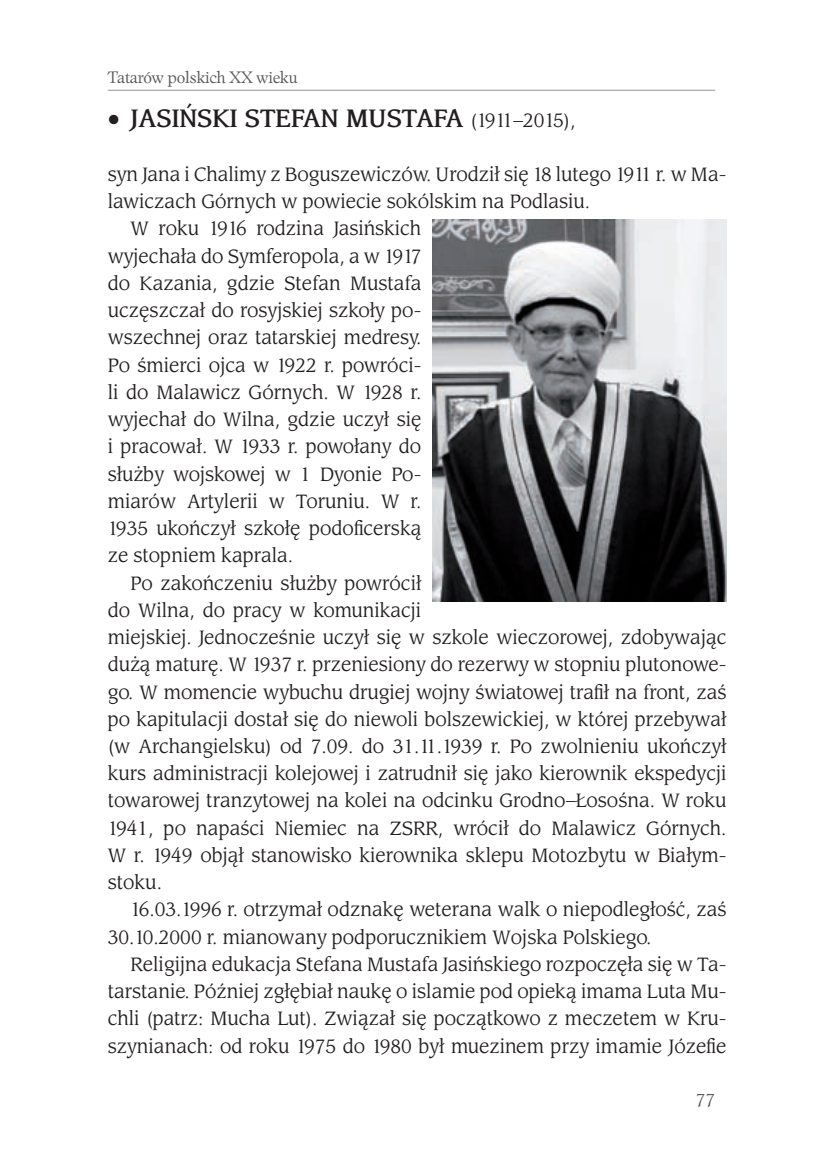
<style>
.page{position:relative;width:823px;height:1163px;background:#fff}
.page>*{position:absolute;margin:0;border:0;box-sizing:border-box;transform-origin:0 0}
.t1{font:700 26px "EFN Haggar";color:#231f20}
.t2{font:20px "EFN Haggar";color:#231f20}
.t3{font:18px "EFN Haggar";color:#57585a}
.t4{font:16px "EFN Nissan";letter-spacing:-.01em;color:#57585a}
.s1{font-weight:400;font-size:20px}
</style>
<div class="page">
<hr style="left:108px;top:90px;width:606px;height:1px;background:#939598">
<img style="left:432px;top:220px;width:294px;height:381px">
<p class="t4" style="left:108px;top:68px;width:191px">Tatarów polskich XX wieku</p>
<h1 class="t1" style="left:108px;top:102px;width:469px">• JASIÑSKI STEFAN MUSTAFA <span class="s1">(1911–2015),</span></h1>
<p class="t2" style="left:108px;top:163px;width:619px">syn Jana i Chalimy z Boguszewiczów. Urodzi³ siê 18 lutego 1911 r. w Ma-</p>
<p class="t2" style="left:108px;top:190px;width:483px">lawiczach Górnych w powiecie sokólskim na Podlasiu.</p>
<p class="t2" style="left:130px;top:217px;width:292px">W roku 1916 rodzina Jasiñskich</p>
<p class="t2" style="left:108px;top:244px;width:315px">wyjecha³a do Symferopola, a w 1917</p>
<p class="t2" style="left:108px;top:272px;width:315px">do Kazania, gdzie Stefan Mustafa</p>
<p class="t2" style="left:108px;top:299px;width:315px">uczêszcza³ do rosyjskiej szko³y po-</p>
<p class="t2" style="left:108px;top:326px;width:315px">wszechnej oraz tatarskiej medresy.</p>
<p class="t2" style="left:108px;top:353px;width:315px">Po śmierci ojca w 1922 r. powróci-</p>
<p class="t2" style="left:108px;top:380px;width:315px">li do Malawicz Górnych. W 1928 r.</p>
<p class="t2" style="left:108px;top:408px;width:315px">wyjecha³ do Wilna, gdzie uczy³ siê</p>
<p class="t2" style="left:108px;top:435px;width:315px">i pracowa³. W 1933 r. powo³any do</p>
<p class="t2" style="left:108px;top:462px;width:315px">s³u¿by wojskowej w 1 Dyonie Po-</p>
<p class="t2" style="left:108px;top:489px;width:315px">miarów Artylerii w Toruniu. W r.</p>
<p class="t2" style="left:108px;top:517px;width:315px">1935 ukoñczy³ szko³ê podoficersk¹</p>
<p class="t2" style="left:108px;top:544px;width:187px">ze stopniem kaprala.</p>
<p class="t2" style="left:130px;top:571px;width:292px">Po zakoñczeniu s³u¿by powróci³</p>
<p class="t2" style="left:108px;top:598px;width:315px">do Wilna, do pracy w komunikacji</p>
<p class="t2" style="left:108px;top:625px;width:619px">miejskiej. Jednocześnie uczy³ siê w szkole wieczorowej, zdobywaj¹c</p>
<p class="t2" style="left:108px;top:653px;width:619px">du¿¹ maturê. W 1937 r. przeniesiony do rezerwy w stopniu plutonowe-</p>
<p class="t2" style="left:108px;top:680px;width:619px">go. W momencie wybuchu drugiej wojny światowej trafi³ na front, zaś</p>
<p class="t2" style="left:108px;top:707px;width:619px">po kapitulacji dosta³ siê do niewoli bolszewickiej, w której przebywa³</p>
<p class="t2" style="left:108px;top:734px;width:619px">(w Archangielsku) od 7.09. do 31.11.1939 r. Po zwolnieniu ukoñczy³</p>
<p class="t2" style="left:108px;top:761px;width:619px">kurs administracji kolejowej i zatrudni³ siê jako kierownik ekspedycji</p>
<p class="t2" style="left:108px;top:789px;width:619px">towarowej tranzytowej na kolei na odcinku Grodno–£osośna. W roku</p>
<p class="t2" style="left:108px;top:816px;width:619px">1941, po napaści Niemiec na ZSRR, wróci³ do Malawicz Górnych.</p>
<p class="t2" style="left:108px;top:843px;width:619px">W r. 1949 obj¹³ stanowisko kierownika sklepu Motozbytu w Bia³ym-</p>
<p class="t2" style="left:108px;top:870px;width:56px">stoku.</p>
<p class="t2" style="left:130px;top:898px;width:597px">16.03.1996 r. otrzyma³ odznakê weterana walk o niepodleg³ośæ, zaś</p>
<p class="t2" style="left:108px;top:925px;width:545px">30.10.2000 r. mianowany podporucznikiem Wojska Polskiego.</p>
<p class="t2" style="left:130px;top:952px;width:597px">Religijna edukacja Stefana Mustafa Jasiñskiego rozpoczê³a siê w Ta-</p>
<p class="t2" style="left:108px;top:979px;width:619px">tarstanie. Później zg³êbia³ naukê o islamie pod opiek¹ imama Luta Mu-</p>
<p class="t2" style="left:108px;top:1006px;width:619px">chli (patrz: Mucha Lut). Zwi¹za³ siê pocz¹tkowo z meczetem w Kru-</p>
<p class="t2" style="left:108px;top:1034px;width:619px">szynianach: od roku 1975 do 1980 by³ muezinem przy imamie Józefie</p>
<p class="t3" style="left:695px;top:1089px;width:21px">77</p>
</div>
